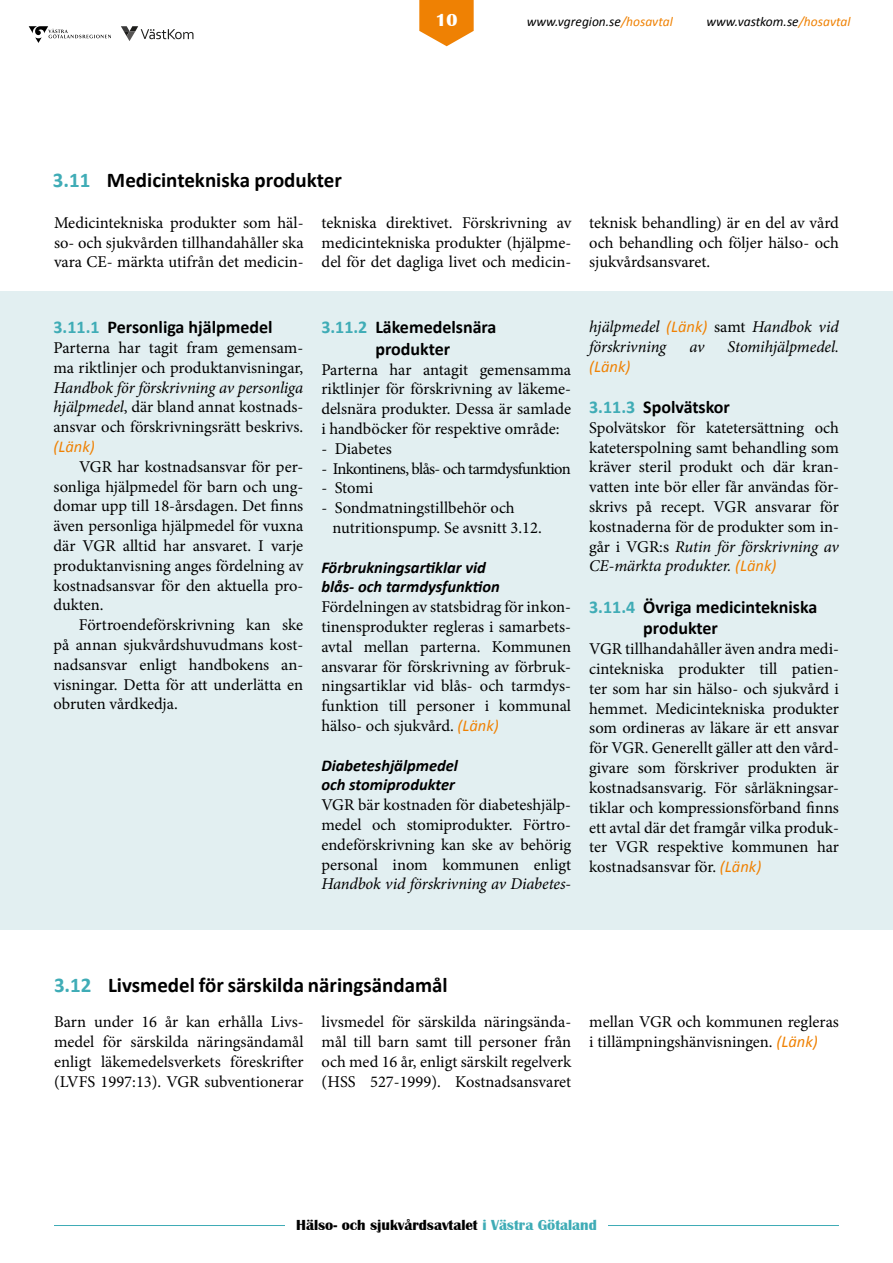
<style>
.page{position:relative;width:893px;height:1263px;background:#fff}
.page>*{position:absolute;margin:0;border:0;box-sizing:border-box;transform-origin:0 0}
.t1{font:700 21px "Calibri";color:#000}
.t2{font:700 18px/21.6px "Calibri";color:#000;text-align:center}
.t3{font:700 18px "Britannic";color:#fff}
.t4{font:16.5px/19.8px "Minion Pro";letter-spacing:-.005em;color:#000;text-align:justify}
.t5{font:italic 16.5px/19.8px "Minion Pro";letter-spacing:-.01em;color:#000}
.t6{font:italic 700 16.5px/19.8px "Calibri";color:#000}
.t7{font:16.5px "Minion Pro";letter-spacing:-.04em;color:#000}
.t8{font:italic 16.5px "Calibri";color:#ef8103}
.t9{font:700 15px "Britannic";color:#000}
.t10{font:italic 13.5px "Calibri";color:#000}
.s1{color:#3facb6}
.s2{color:#ef8103}
.s3{font-style:italic}
.s4{font-family:"Calibri";font-style:italic;color:#ef8103}
.s5{font-family:"Calibri";color:#ef8103}
.s6{font-style:normal}
</style>
<div class="page">
<hr style="left:54px;top:1225px;width:785px;height:1px;background:#3facb6">
<div style="left:285px;top:1219px;width:323px;height:11px;background:#fff"></div>
<svg style="left:419px;top:0;width:55px;height:46px"></svg>
<svg style="left:121px;top:26px;width:72px;height:15px"></svg>
<svg style="left:29px;top:26px;width:82px;height:17px"></svg>
<div style="left:0;top:291px;width:893px;height:639px;background:#e2eff1"></div>
<p class="t1" style="left:53px;top:167px;width:290px"><span class="s1">3.11</span> Medicintekniska produkter</p>
<p class="t3" style="left:435px;top:10px;width:23px">10</p>
<p class="t10" style="left:527px;top:13px;width:148px">www.vgregion.se<span class="s2">/hosavtal</span></p>
<p class="t10" style="left:706px;top:13px;width:145px">www.vastkom.se<span class="s2">/hosavtal</span></p>
<p class="t4" style="left:54px;top:213px;width:251px">Medicintekniska produkter som häl&shy;so- och sjukvården tillhandahåller ska vara CE- märkta utifrån det medicin-</p>
<p class="t4" style="left:322px;top:213px;width:251px">tekniska direktivet. Förskrivning av medicintekniska produkter (hjälpme&shy;del för det dagliga livet och medicin-</p>
<p class="t4" style="left:589px;top:213px;width:251px">teknisk behandling) är en del av vård och behandling och följer hälso- och sjukvårdsansvaret.</p>
<p class="t2" style="left:54px;top:316px;width:221px"><span class="s1">3.11.1</span> Personliga hjälpmedel</p>
<p class="t4" style="left:54px;top:338px;width:251px">Parterna har tagit fram gemensam&shy;ma riktlinjer och produktanvisningar,</p>
<p class="t4" style="left:54px;top:377px;width:251px"><span class="s3">Handbok för förskrivning av personliga hjälpmedel</span>, där bland annat kostnads&shy;ansvar och förskrivningsrätt beskrivs.</p>
<p class="t8" style="left:54px;top:435px;width:43px">(Länk)</p>
<p class="t4" style="left:53px;top:457px;width:251px;text-indent:26px">VGR har kostnadsansvar för per&shy;sonliga hjälpmedel för barn och ung&shy;domar upp till 18-årsdagen. Det finns även personliga hjälpmedel för vuxna där VGR alltid har ansvaret. I varje produktanvisning anges fördelning av kostnadsansvar för den aktuella pro&shy;dukten.</p>
<p class="t4" style="left:53px;top:615px;width:251px;text-indent:25px">Förtroendeförskrivning kan ske på annan sjukvårdshuvudmans kost&shy;nadsansvar enligt handbokens an&shy;visningar. Detta för att underlätta en obruten vårdkedja.</p>
<p class="t2" style="left:321px;top:316px;width:177px"><span class="s1">3.11.2</span> Läkemedelsnära produkter</p>
<p class="t4" style="left:321px;top:359px;width:251px">Parterna har antagit gemensamma riktlinjer för förskrivning av läkeme&shy;delsnära produkter. Dessa är samlade i handböcker för respektive område:</p>
<p class="t4" style="left:321px;top:439px;width:72px">- Diabetes</p>
<p class="t7" style="left:321px;top:457px;width:251px">- Inkontinens, blås- och tarmdysfunktion</p>
<p class="t4" style="left:321px;top:478px;width:54px">- Stomi</p>
<p class="t4" style="left:333px;top:498px;width:211px;text-indent:-11px">- Sondmatningstillbehör och nutritionspump. Se avsnitt 3.12.</p>
<p class="t6" style="left:321px;top:557px;width:180px">Förbrukningsartiklar vid blås- och tarmdysfunktion</p>
<p class="t4" style="left:321px;top:597px;width:251px">Fördelningen av statsbidrag för inkon&shy;tinensprodukter regleras i samarbets&shy;avtal mellan parterna. Kommunen ansvarar för förskrivning av förbruk&shy;ningsartiklar vid blås- och tarmdys&shy;funktion till personer i kommunal hälso- och sjukvård. <span class="s4">(Länk)</span></p>
<p class="t6" style="left:321px;top:755px;width:138px">Diabeteshjälpmedel och stomiprodukter</p>
<p class="t4" style="left:321px;top:795px;width:251px">VGR bär kostnaden för diabeteshjälp&shy;medel och stomiprodukter. Förtro&shy;endeförskrivning kan ske av behörig personal inom kommunen enligt</p>
<p class="t5" style="left:321px;top:874px;width:251px">Handbok vid förskrivning av Diabetes-</p>
<p class="t5" style="left:589px;top:317px;width:251px">hjälpmedel <span class="s5">(Länk)</span> <span class="s6">samt</span> Handbok vid förskrivning</p>
<p class="t5" style="left:689px;top:337px;width:17px">av</p>
<p class="t5" style="left:728px;top:337px;width:113px">Stomihjälpmedel.</p>
<p class="t8" style="left:589px;top:355px;width:43px">(Länk)</p>
<p class="t2" style="left:589px;top:396px;width:142px"><span class="s1">3.11.3</span> Spolvätskor</p>
<p class="t4" style="left:589px;top:418px;width:251px">Spolvätskor för katetersättning och kateterspolning samt behandling som kräver steril produkt och där kran&shy;vatten inte bör eller får användas för&shy;skrivs på recept. VGR ansvarar för kostnaderna för de produkter som in&shy;går i VGR:s <span class="s3">Rutin för förskrivning av CE-märkta produkter.</span> <span class="s4">(Länk)</span></p>
<p class="t2" style="left:643px;top:596px;width:176px;text-align:left;text-indent:-54px"><span class="s1">3.11.4</span> Övriga medicintekniska produkter</p>
<p class="t4" style="left:589px;top:639px;width:251px">VGR tillhandahåller även andra medi&shy;cintekniska produkter till patien&shy;ter som har sin hälso- och sjukvård i hemmet. Medicintekniska produkter som ordineras av läkare är ett ansvar för VGR. Generellt gäller att den vård&shy;givare som förskriver produkten är kostnadsansvarig. För sårläkningsar&shy;tiklar och kompressionsförband finns ett avtal där det framgår vilka produk&shy;ter VGR respektive kommunen har kostnadsansvar för. <span class="s4">(Länk)</span></p>
<p class="t1" style="left:54px;top:971px;width:395px"><span class="s1">3.12</span> Livsmedel för särskilda näringsändamål</p>
<p class="t4" style="left:54px;top:1012px;width:251px">Barn under 16 år kan erhålla Livs&shy;medel för särskilda näringsändamål enligt läkemedelsverkets föreskrifter (LVFS 1997:13). VGR subventionerar</p>
<p class="t4" style="left:322px;top:1012px;width:251px">livsmedel för särskilda näringsända&shy;mål till barn samt till personer från och med 16 år, enligt särskilt regelverk (HSS 527-1999). Kostnadsansvaret</p>
<p class="t4" style="left:589px;top:1012px;width:251px">mellan VGR och kommunen regleras i tillämpningshänvisningen. <span class="s4">(Länk)</span></p>
<p class="t9" style="left:296px;top:1216px;width:302px">Hälso- och sjukvårdsavtalet <span class="s1">i Västra Götaland</span></p>
</div>
